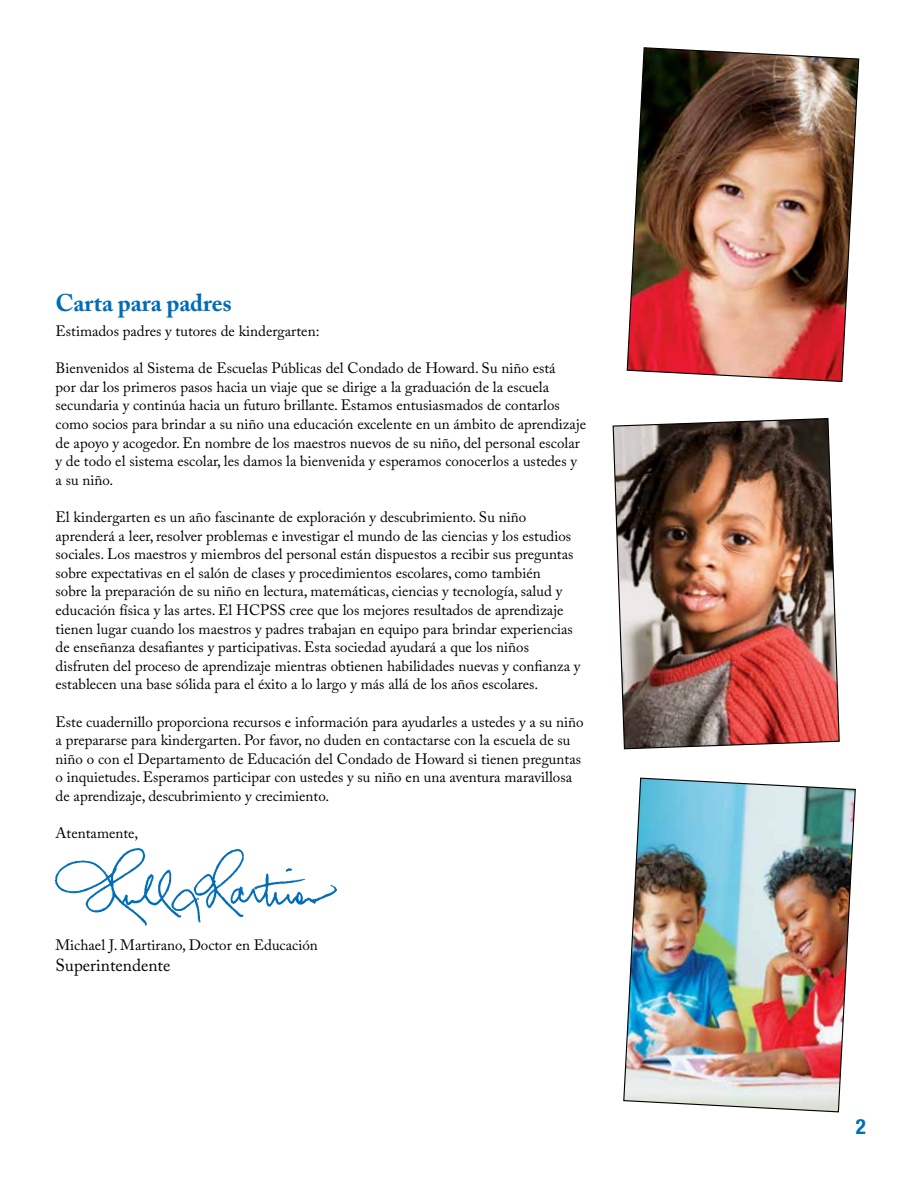
<style>
.page{position:relative;width:918px;height:1188px;background:#fff}
.page>*{position:absolute;margin:0;border:0;box-sizing:border-box;transform-origin:0 0}
.t1{font:700 24px "Adobe Caslon Pro";color:#006db6}
.t2{font:700 condensed 21px "Helvetica Neue LT Std";color:#006db6}
.t3{font:17.25px "Adobe Caslon Pro";color:#000}
.t4{font:15px/18.6px "Adobe Caslon Pro";color:#000}
</style>
<div class="page">
<img style="left:54px;top:848px;width:282px;height:77px">
<img style="left:626px;top:47px;width:234px;height:335px">
<img style="left:612px;top:418px;width:228px;height:332px">
<img style="left:623px;top:777px;width:233px;height:336px">
<h1 class="t1" style="left:56px;top:288px;width:178px">Carta para padres</h1>
<p class="t4" style="left:56px;top:321px;width:265px">Estimados padres y tutores de kindergarten:</p>
<p class="t4" style="left:56px;top:359px;width:532px">Bienvenidos al Sistema de Escuelas Públicas del Condado de Howard. Su niño está<br>por dar los primeros pasos hacia un viaje que se dirige a la graduación de la escuela secundaria y continúa hacia un futuro brillante. Estamos entusiasmados de contarlos como socios para brindar a su niño una educación excelente en un ámbito de aprendizaje de apoyo y acogedor. En nombre de los maestros nuevos de su niño, del personal escolar y de todo el sistema escolar, les damos la bienvenida y esperamos conocerlos a ustedes y a su niño.</p>
<p class="t4" style="left:56px;top:507px;width:526px">El kindergarten es un año fascinante de exploración y descubrimiento. Su niño aprenderá a leer, resolver problemas e investigar el mundo de las ciencias y los estudios sociales. Los maestros y miembros del personal están dispuestos a recibir sus preguntas sobre expectativas en el salón de clases y procedimientos escolares, como también<br>sobre la preparación de su niño en lectura, matemáticas, ciencias y tecnología, salud y educación física y las artes. El HCPSS cree que los mejores resultados de aprendizaje tienen lugar cuando los maestros y padres trabajan en equipo para brindar experiencias de enseñanza desafiantes y participativas. Esta sociedad ayudará a que los niños disfruten del proceso de aprendizaje mientras obtienen habilidades nuevas y confianza y establecen una base sólida para el éxito a lo largo y más allá de los años escolares.</p>
<p class="t4" style="left:56px;top:712px;width:530px">Este cuadernillo proporciona recursos e información para ayudarles a ustedes y a su niño a prepararse para kindergarten. Por favor, no duden en contactarse con la escuela de su niño o con el Departamento de Educación del Condado de Howard si tienen preguntas o inquietudes. Esperamos participar con ustedes y su niño en una aventura maravillosa de aprendizaje, descubrimiento y crecimiento.</p>
<p class="t4" style="left:56px;top:824px;width:84px">Atentamente,</p>
<p class="t4" style="left:56px;top:935px;width:264px">Michael J. Martirano, Doctor en Educación</p>
<p class="t3" style="left:56px;top:955px;width:116px">Superintendente</p>
<h2 class="t2" style="left:856px;top:1114px;width:12px">2</h2>
</div>
